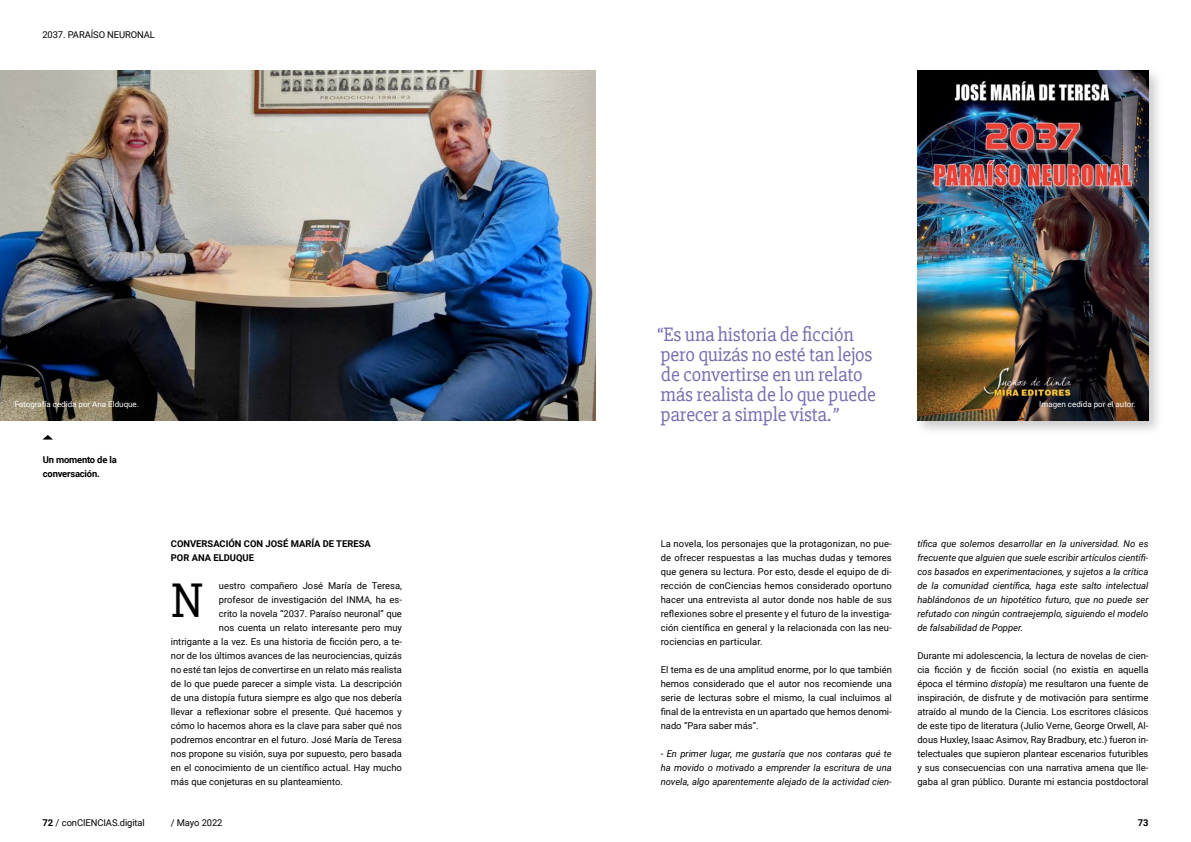
<style>
.page{position:relative;width:1191px;height:842px;background:#fff}
.page>*{position:absolute;margin:0;border:0;box-sizing:border-box;transform-origin:0 0}
.t1{font:49.8px "Slabo 27 px";color:#000}
.t2{font:20px/20px "Slabo 27 px";letter-spacing:-.01em;color:#7a6eb0}
.t3{font:9.4px/14px "Roboto";color:#000;text-align:justify}
.t4{font:italic 9.4px/14px "Roboto";color:#000;text-align:justify}
.t5{font:700 9.4px/14px "Roboto";color:#000}
.t6{font:700 9.4px/14px "Roboto";letter-spacing:-.02em;color:#000}
.t7{font:8px "Roboto";color:#fff}
.s1{font-style:italic}
.s2{font-weight:700}
</style>
<div class="page">
<img style="left:0;top:71px;width:595px;height:350px">
<div style="left:913px;top:67px;width:250px;height:369px;background:#000;opacity:.2"></div>
<img style="left:917px;top:71px;width:231px;height:350px">
<svg style="left:43px;top:435px;width:10px;height:5px"></svg>
<p class="t3" style="left:42px;top:28px;width:114px">2037. PARAÍSO NEURONAL</p>
<p class="t7" style="left:14px;top:398px;width:126px">Fotografía cedida por Ana Elduque.</p>
<p class="t6" style="left:43px;top:452px;width:75px">Un momento de la conversación.</p>
<p class="t5" style="left:171px;top:536px;width:201px">CONVERSACIÓN CON JOSÉ MARÍA DE TERESA<br>POR ANA ELDUQUE</p>
<p class="t3" style="left:219px;top:578px;width:184px">uestro compañero José María de Teresa,</p>
<p class="t3" style="left:219px;top:592px;width:184px">profesor de investigación del INMA, ha es-</p>
<p class="t3" style="left:219px;top:606px;width:184px">crito la novela “2037. Paraíso neuronal” que</p>
<p class="t3" style="left:219px;top:620px;width:184px">nos cuenta un relato interesante pero muy</p>
<p class="t3" style="left:171px;top:634px;width:233px">intrigante a la vez. Es una historia de ficción pero, a te-</p>
<p class="t3" style="left:171px;top:648px;width:233px">nor de los últimos avances de las neurociencias, quizás</p>
<p class="t3" style="left:171px;top:662px;width:233px">no esté tan lejos de convertirse en un relato más realista</p>
<p class="t3" style="left:171px;top:676px;width:233px">de lo que puede parecer a simple vista. La descripción</p>
<p class="t3" style="left:171px;top:690px;width:233px">de una distopía futura siempre es algo que nos debería</p>
<p class="t3" style="left:171px;top:704px;width:233px">llevar a reflexionar sobre el presente. Qué hacemos y</p>
<p class="t3" style="left:171px;top:718px;width:233px">cómo lo hacemos ahora es la clave para saber qué nos</p>
<p class="t3" style="left:171px;top:732px;width:233px">podremos encontrar en el futuro. José María de Teresa</p>
<p class="t3" style="left:171px;top:746px;width:233px">nos propone su visión, suya por supuesto, pero basada</p>
<p class="t3" style="left:171px;top:760px;width:233px">en el conocimiento de un científico actual. Hay mucho</p>
<p class="t3" style="left:171px;top:774px;width:173px">más que conjeturas en su planteamiento.</p>
<p class="t1" style="left:171px;top:571px;width:35px">N</p>
<p class="t2" style="left:657px;top:324px;width:220px">“Es una historia de ficción pero quizás no esté tan lejos de convertirse en un relato más realista de lo que puede parecer a simple vista.<span class="s1">”</span></p>
<p class="t7" style="left:1039px;top:398px;width:98px">Imagen cedida por el autor.</p>
<p class="t3" style="left:660px;top:536px;width:233px">La novela, los personajes que la protagonizan, no pue&shy;de ofrecer respuestas a las muchas dudas y temores que genera su lectura. Por esto, desde el equipo de di&shy;rección de conCiencias hemos considerado oportuno hacer una entrevista al autor donde nos hable de sus reflexiones sobre el presente y el futuro de la investiga&shy;ción científica en general y la relacionada con las neu&shy;rociencias en particular.</p>
<p class="t3" style="left:660px;top:662px;width:233px">El tema es de una amplitud enorme, por lo que también hemos considerado que el autor nos recomiende una serie de lecturas sobre el mismo, la cual incluimos al final de la entrevista en un apartado que hemos denomi&shy;nado “Para saber más”.</p>
<p class="t4" style="left:660px;top:746px;width:233px">- En primer lugar, me gustaría que nos contaras qué te ha movido o motivado a emprender la escritura de una novela, algo aparentemente alejado de la actividad cien-</p>
<p class="t4" style="left:917px;top:536px;width:233px">tífica que solemos desarrollar en la universidad. No es frecuente que alguien que suele escribir artículos científi&shy;cos basados en experimentaciones, y sujetos a la crítica de la comunidad científica, haga este salto intelectual hablándonos de un hipotético futuro, que no puede ser refutado con ningún contraejemplo, siguiendo el modelo de falsabilidad de Popper.</p>
<p class="t3" style="left:917px;top:648px;width:233px">Durante mi adolescencia, la lectura de novelas de cien&shy;cia ficción y de ficción social (no existía en aquella época el término <span class="s1">distopía</span>) me resultaron una fuente de inspiración, de disfrute y de motivación para sentirme atraído al mundo de la Ciencia. Los escritores clásicos de este tipo de literatura (Julio Verne, George Orwell, Al&shy;dous Huxley, Isaac Asimov, Ray Bradbury, etc.) fueron in&shy;telectuales que supieron plantear escenarios futuribles y sus consecuencias con una narrativa amena que lle&shy;gaba al gran público. Durante mi estancia postdoctoral</p>
<p class="t3" style="left:43px;top:816px;width:104px"><span class="s2">72</span> / conCIENCIAS.digital</p>
<p class="t3" style="left:171px;top:816px;width:53px">/ Mayo 2022</p>
<p class="t5" style="left:1137px;top:816px;width:12px">73</p>
</div>
